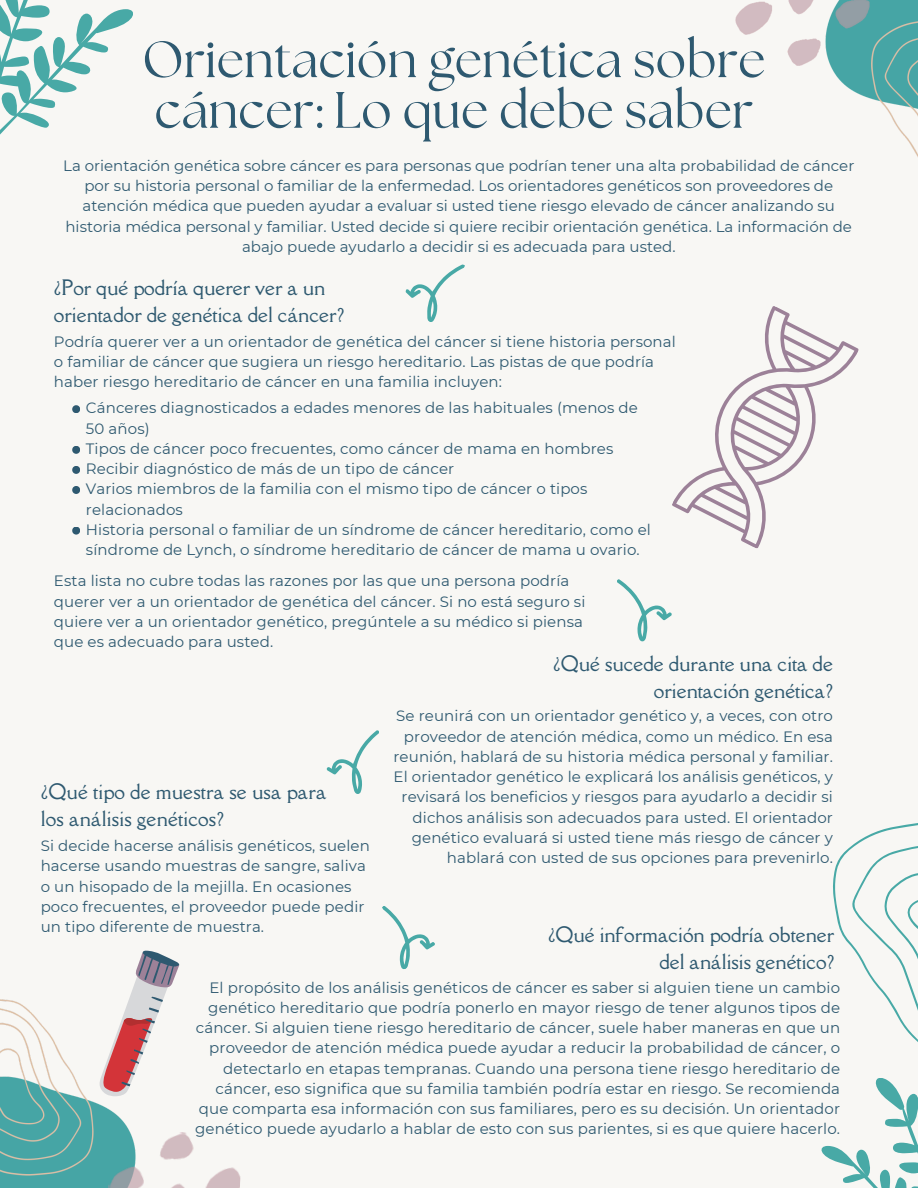
<style>
.page{position:relative;width:918px;height:1188px;background:#f8f7f4}
.page>*{position:absolute;margin:0;border:0;box-sizing:border-box;transform-origin:0 0}
.t1{font:51px/50.7px "The Seasons";color:#2e5970}
.t2{font:19.5px/27px "Della Respira";color:#2e5970}
.t3{font:15px/20.2px "Montserrat";letter-spacing:.01em;color:#2e5970}
</style>
<div class="page">
<img style="left:0;top:999px;width:127px;height:189px">
<svg style="left:0;top:0;width:133px;height:135px"></svg>
<svg style="left:822px;top:1078px;width:96px;height:110px"></svg>
<svg style="left:833px;top:823px;width:85px;height:219px"></svg>
<img style="left:830px;top:0;width:88px;height:157px">
<img style="left:736px;top:0;width:133px;height:65px">
<img style="left:108px;top:1127px;width:133px;height:61px">
<svg style="left:72px;top:405px;width:8px;height:8px"></svg>
<svg style="left:99px;top:951px;width:80px;height:145px"></svg>
<svg style="left:327px;top:730px;width:52px;height:64px"></svg>
<svg style="left:382px;top:906px;width:53px;height:63px"></svg>
<svg style="left:405px;top:264px;width:60px;height:58px"></svg>
<svg style="left:617px;top:579px;width:55px;height:62px"></svg>
<svg style="left:672px;top:306px;width:187px;height:243px"></svg>
<svg style="left:72px;top:446px;width:8px;height:8px"></svg>
<svg style="left:72px;top:466px;width:8px;height:8px"></svg>
<svg style="left:72px;top:486px;width:8px;height:8px"></svg>
<svg style="left:72px;top:527px;width:8px;height:8px"></svg>
<p class="t1" style="left:142px;top:37px;width:625px">Orientación genética sobre cáncer: Lo que debe saber</p>
<h2 class="t3" style="left:63px;top:155px;width:793px;text-align:center">La orientación genética sobre cáncer es para personas que podrían tener una alta probabilidad de cáncer por su historia personal o familiar de la enfermedad. Los orientadores genéticos son proveedores de atención médica que pueden ayudar a evaluar si usted tiene riesgo elevado de cáncer analizando su historia médica personal y familiar. Usted decide si quiere recibir orientación genética. La información de abajo puede ayudarlo a decidir si es adecuada para usted.</h2>
<p class="t2" style="left:54px;top:274px;width:292px">¿Por qué podría querer ver a un orientador de genética del cáncer?</p>
<p class="t3" style="left:54px;top:331px;width:624px">Podría querer ver a un orientador de genética del cáncer si tiene historia personal o familiar de cáncer que sugiera un riesgo hereditario. Las pistas de que podría haber riesgo hereditario de cáncer en una familia incluyen:</p>
<p class="t3" style="left:86px;top:398px;width:554px">Cánceres diagnosticados a edades menores de las habituales (menos de<br>50 años)</p>
<p class="t3" style="left:86px;top:438px;width:529px">Tipos de cáncer poco frecuentes, como cáncer de mama en hombres</p>
<p class="t3" style="left:86px;top:459px;width:370px">Recibir diagnóstico de más de un tipo de cáncer</p>
<p class="t3" style="left:86px;top:479px;width:503px">Varios miembros de la familia con el mismo tipo de cáncer o tipos relacionados</p>
<p class="t3" style="left:86px;top:519px;width:567px">Historia personal o familiar de un síndrome de cáncer hereditario, como el síndrome de Lynch, o síndrome hereditario de cáncer de mama u ovario.</p>
<p class="t3" style="left:54px;top:571px;width:533px">Esta lista no cubre todas las razones por las que una persona podría querer ver a un orientador de genética del cáncer. Si no está seguro si quiere ver a un orientador genético, pregúntele a su médico si piensa que es adecuado para usted.</p>
<p class="t2" style="left:41px;top:778px;width:287px">¿Qué tipo de muestra se usa para los análisis genéticos?</p>
<p class="t3" style="left:41px;top:836px;width:331px">Si decide hacerse análisis genéticos, suelen hacerse usando muestras de sangre, saliva o un hisopado de la mejilla. En ocasiones poco frecuentes, el proveedor puede pedir un tipo diferente de muestra.</p>
<h2 class="t2" style="left:553px;top:650px;width:281px;text-align:right">¿Qué sucede durante una cita de orientación genética?</h2>
<h2 class="t3" style="left:393px;top:706px;width:441px;text-align:right">Se reunirá con un orientador genético y, a veces, con otro proveedor de atención médica, como un médico. En esa reunión, hablará de su historia médica personal y familiar.<br>El orientador genético le explicará los análisis genéticos, y revisará los beneficios y riesgos para ayudarlo a decidir si dichos análisis son adecuados para usted. El orientador genético evaluará si usted tiene más riesgo de cáncer y hablará con usted de sus opciones para prevenirlo.</h2>
<h1 class="t2" style="left:548px;top:921px;width:288px;text-align:right">¿Qué información podría obtener del análisis genético?</h1>
<p class="t3" style="left:195px;top:977px;width:646px;text-align:right">El propósito de los análisis genéticos de cáncer es saber si alguien tiene un cambio genético hereditario que podría ponerlo en mayor riesgo de tener algunos tipos de cáncer. Si alguien tiene riesgo hereditario de cáncer, suele haber maneras en que un proveedor de atención médica puede ayudar a reducir la probabilidad de cáncer, o detectarlo en etapas tempranas. Cuando una persona tiene riesgo hereditario de cáncer, eso significa que su familia también podría estar en riesgo. Se recomienda que comparta esa información con sus familiares, pero es su decisión. Un orientador genético puede ayudarlo a hablar de esto con sus parientes, si es que quiere hacerlo.</p>
</div>
